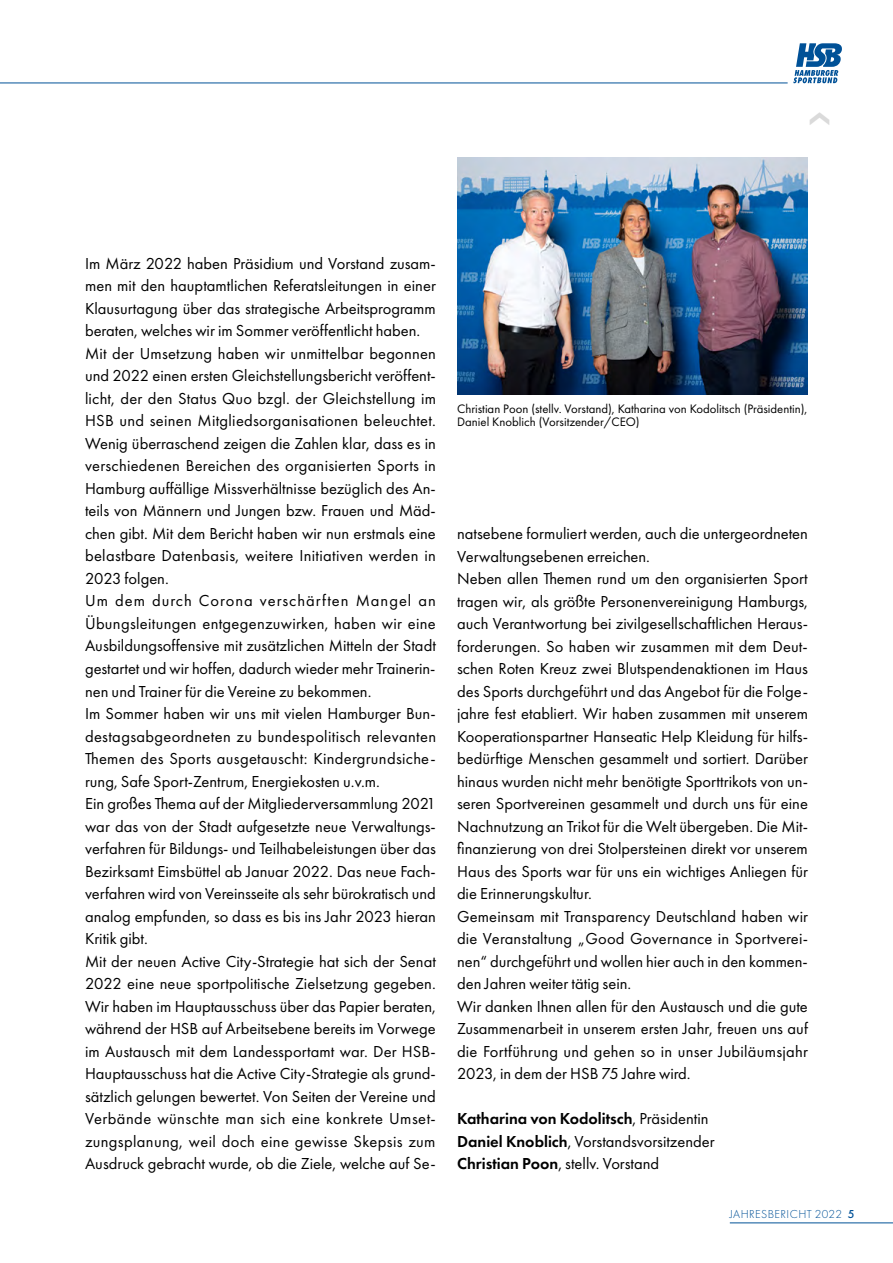
<style>
.page{position:relative;width:893px;height:1263px;background:#fff}
.page>*{position:absolute;margin:0;border:0;box-sizing:border-box;transform-origin:0 0}
.t1{font:16.5px/22.5px "Futura PT";color:#000}
.t2{font:12.75px/13.5px "Futura PT";color:#000}
.t3{font:300 12px "Futura PT";letter-spacing:.035em;color:#005197}
.s1{font-weight:600}
.s2{font-weight:500}
</style>
<div class="page">
<hr style="left:730px;top:1222px;width:163px;height:1px;background:#005197">
<hr style="left:0;top:83px;width:788px;height:1px;background:#005197">
<svg style="left:793px;top:43px;width:49px;height:40px"></svg>
<img style="left:457px;top:157px;width:351px;height:238px">
<p class="t1" style="left:85px;top:252px;width:353px">Im März 2022 haben Präsidium und Vorstand zusam&shy;men mit den hauptamtlichen Referatsleitungen in einer Klausurtagung über das strategische Arbeitsprogramm beraten, welches wir im Sommer veröffentlicht haben.<br>Mit der Umsetzung haben wir unmittelbar begonnen und 2022 einen ersten Gleichstellungsbericht veröffent&shy;licht, der den Status Quo bzgl. der Gleichstellung im HSB und seinen Mitgliedsorganisationen beleuchtet.<br>Wenig überraschend zeigen die Zahlen klar, dass es in verschiedenen Bereichen des organisierten Sports in Hamburg auffällige Missverhältnisse bezüglich des An&shy;teils von Männern und Jungen bzw. Frauen und Mäd&shy;chen gibt. Mit dem Bericht haben wir nun erstmals eine belastbare Datenbasis, weitere Initiativen werden in 2023 folgen.<br>Um dem durch Corona verschärften Mangel an Übungsleitungen entgegenzuwirken, haben wir eine Ausbildungsoffensive mit zusätzlichen Mitteln der Stadt gestartet und wir hoffen, dadurch wieder mehr Trainerin&shy;nen und Trainer für die Vereine zu bekommen.<br>Im Sommer haben wir uns mit vielen Hamburger Bun&shy;destagsabgeordneten zu bundespolitisch relevanten Themen des Sports ausgetauscht: Kindergrundsiche&shy;rung, Safe Sport-Zentrum, Energiekosten u.v.m.<br>Ein großes Thema auf der Mitgliederversammlung 2021 war das von der Stadt aufgesetzte neue Verwaltungs&shy;verfahren für Bildungs- und Teilhabeleistungen über das Bezirksamt Eimsbüttel ab Januar 2022. Das neue Fach&shy;verfahren wird von Vereinsseite als sehr bürokratisch und analog empfunden, so dass es bis ins Jahr 2023 hieran Kritik gibt.<br>Mit der neuen Active City-Strategie hat sich der Senat 2022 eine neue sportpolitische Zielsetzung gegeben.<br>Wir haben im Hauptausschuss über das Papier beraten, während der HSB auf Arbeitsebene bereits im Vorwege im Austausch mit dem Landessportamt war. Der HSB-Hauptausschuss hat die Active City-Strategie als grund&shy;sätzlich gelungen bewertet. Von Seiten der Vereine und Verbände wünschte man sich eine konkrete Umset&shy;zungsplanung, weil doch eine gewisse Skepsis zum Ausdruck gebracht wurde, ob die Ziele, welche auf Se-</p>
<p class="t2" style="left:457px;top:402px;width:352px">Christian Poon (stellv. Vorstand), Katharina von Kodolitsch (Präsidentin),<br>Daniel Knoblich (Vorsitzender/CEO)</p>
<p class="t1" style="left:457px;top:522px;width:352px">natsebene formuliert werden, auch die untergeordneten Verwaltungsebenen erreichen.<br>Neben allen Themen rund um den organisierten Sport tragen wir, als größte Personenvereinigung Hamburgs, auch Verantwortung bei zivilgesellschaftlichen Heraus&shy;forderungen. So haben wir zusammen mit dem Deut&shy;schen Roten Kreuz zwei Blutspendenaktionen im Haus des Sports durchgeführt und das Angebot für die Folge&shy;jahre fest etabliert. Wir haben zusammen mit unserem Kooperationspartner Hanseatic Help Kleidung für hilfs&shy;bedürftige Menschen gesammelt und sortiert. Darüber hinaus wurden nicht mehr benötigte Sporttrikots von un&shy;seren Sportvereinen gesammelt und durch uns für eine Nachnutzung an Trikot für die Welt übergeben. Die Mit&shy;finanzierung von drei Stolpersteinen direkt vor unserem Haus des Sports war für uns ein wichtiges Anliegen für die Erinnerungskultur.<br>Gemeinsam mit Transparency Deutschland haben wir die Veranstaltung „Good Governance in Sportverei&shy;nen“ durchgeführt und wollen hier auch in den kommen&shy;den Jahren weiter tätig sein.<br>Wir danken Ihnen allen für den Austausch und die gute Zusammenarbeit in unserem ersten Jahr, freuen uns auf die Fortführung und gehen so in unser Jubiläumsjahr 2023, in dem der HSB 75 Jahre wird.</p>
<p class="t1" style="left:457px;top:1107px;width:259px"><span class="s1">Katharina von Kodolitsch</span>, Präsidentin<br><span class="s1">Daniel Knoblich</span>, Vorstandsvorsitzender<br><span class="s1">Christian Poon</span>, stellv. Vorstand</p>
<p class="t3" style="left:730px;top:1207px;width:127px">JAHRESBERICHT 2022 <span class="s2">5</span></p>
</div>
